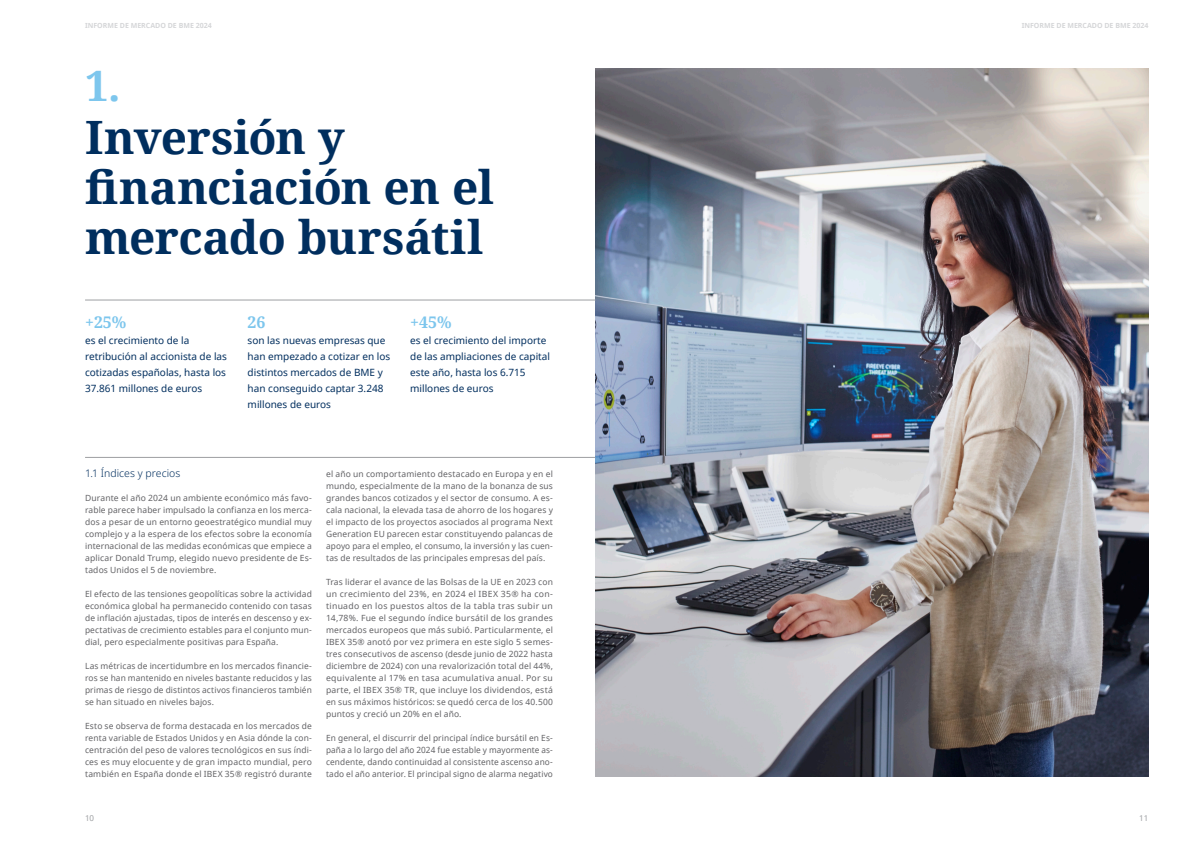
<style>
.page{position:relative;width:1191px;height:842px;background:#fff}
.page>*{position:absolute;margin:0;border:0;box-sizing:border-box;transform-origin:0 0}
.Titulo_cap{font:700 46px/50px "Noto Serif";letter-spacing:-.01em;color:#002e5e}
.Título_cap_-_numero{font:700 42px "Noto Serif";color:#7dc6ed}
.Cifras_-_palabra_destacada{font:700 16px "Noto Serif";color:#7dc6ed}
.Texto_-_Ladillo_L1{font:300 10.5px "Noto Sans";letter-spacing:.005em;color:#002e5e}
.Cifras_-_texto{font:10px/16px "Noto Sans";color:#002e5e}
.Texto_-_general{font:8.5px/12px "Noto Sans";letter-spacing:.015em;color:#636366;text-align:justify}
.t1{font:8px "Noto Sans";color:#9d9fa2}
.t2{font:700 7px "Noto Sans";color:#d5d6d8}
</style>
<div class="page">
<img style="left:595px;top:69px;width:553px;height:708px">
<hr style="left:85px;top:457px;width:510px;height:1px;background:#9d9fa2">
<hr style="left:85px;top:300px;width:510px;height:1px;background:#9d9fa2">
<p class="t2" style="left:85px;top:21px;width:128px">INFORME DE MERCADO DE BME 2024</p>
<p class="Título_cap_-_numero" style="left:85px;top:56px;width:37px">1.</p>
<p class="Titulo_cap" style="left:85px;top:111px;width:410px">Inversión y financiación en el mercado bursátil</p>
<p class="Cifras_-_palabra_destacada" style="left:85px;top:311px;width:43px">+25%</p>
<p class="Cifras_-_texto" style="left:85px;top:332px;width:143px">es el crecimiento de la retribución al accionista de las cotizadas españolas, hasta los<br>37.861 millones de euros</p>
<p class="Cifras_-_palabra_destacada" style="left:248px;top:311px;width:19px">26</p>
<p class="Cifras_-_texto" style="left:248px;top:332px;width:144px">son las nuevas empresas que han empezado a cotizar en los distintos mercados de BME y han conseguido captar 3.248 millones de euros</p>
<p class="Cifras_-_palabra_destacada" style="left:410px;top:311px;width:43px">+45%</p>
<p class="Cifras_-_texto" style="left:410px;top:332px;width:141px">es el crecimiento del importe de las ampliaciones de capital este año, hasta los 6.715 millones de euros</p>
<p class="Texto_-_Ladillo_L1" style="left:85px;top:467px;width:97px">1.1 Índices y precios</p>
<p class="Texto_-_general" style="left:85px;top:491px;width:228px">Durante el año 2024 un ambiente económico más favo&shy;rable parece haber impulsado la confianza en los merca&shy;dos a pesar de un entorno geoestratégico mundial muy complejo y a la espera de los efectos sobre la economía internacional de las medidas económicas que empiece a aplicar Donald Trump, elegido nuevo presidente de Es&shy;tados Unidos el 5 de noviembre.</p>
<p class="Texto_-_general" style="left:85px;top:587px;width:228px">El efecto de las tensiones geopolíticas sobre la actividad económica global ha permanecido contenido con tasas de inflación ajustadas, tipos de interés en descenso y ex&shy;pectativas de crecimiento estables para el conjunto mun&shy;dial, pero especialmente positivas para España.</p>
<p class="Texto_-_general" style="left:85px;top:659px;width:228px">Las métricas de incertidumbre en los mercados financie&shy;ros se han mantenido en niveles bastante reducidos y las primas de riesgo de distintos activos financieros también se han situado en niveles bajos.</p>
<p class="Texto_-_general" style="left:85px;top:719px;width:228px">Esto se observa de forma destacada en los mercados de renta variable de Estados Unidos y en Asia dónde la con&shy;centración del peso de valores tecnológicos en sus índi&shy;ces es muy elocuente y de gran impacto mundial, pero también en España donde el IBEX 35® registró durante</p>
<p class="Texto_-_general" style="left:326px;top:467px;width:228px">el año un comportamiento destacado en Europa y en el mundo, especialmente de la mano de la bonanza de sus grandes bancos cotizados y el sector de consumo. A es&shy;cala nacional, la elevada tasa de ahorro de los hogares y el impacto de los proyectos asociados al programa Next Generation EU parecen estar constituyendo palancas de apoyo para el empleo, el consumo, la inversión y las cuen&shy;tas de resultados de las principales empresas del país.</p>
<p class="Texto_-_general" style="left:326px;top:575px;width:228px">Tras liderar el avance de las Bolsas de la UE en 2023 con un crecimiento del 23%, en 2024 el IBEX 35® ha con&shy;tinuado en los puestos altos de la tabla tras subir un 14,78%. Fue el segundo índice bursátil de los grandes mercados europeos que más subió. Particularmente, el IBEX 35® anotó por vez primera en este siglo 5 semes&shy;tres consecutivos de ascenso (desde junio de 2022 hasta diciembre de 2024) con una revalorización total del 44%, equivalente al 17% en tasa acumulativa anual. Por su parte, el IBEX 35® TR, que incluye los dividendos, está en sus máximos históricos: se quedó cerca de los 40.500 puntos y creció un 20% en el año.</p>
<p class="Texto_-_general" style="left:326px;top:731px;width:228px">En general, el discurrir del principal índice bursátil en Es&shy;paña a lo largo del año 2024 fue estable y mayormente as&shy;cendente, dando continuidad al consistente ascenso ano&shy;tado el año anterior. El principal signo de alarma negativo</p>
<p class="t2" style="left:1021px;top:21px;width:128px">INFORME DE MERCADO DE BME 2024</p>
<p class="t1" style="left:85px;top:813px;width:11px">10</p>
<p class="t1" style="left:1139px;top:813px;width:11px">11</p>
</div>
